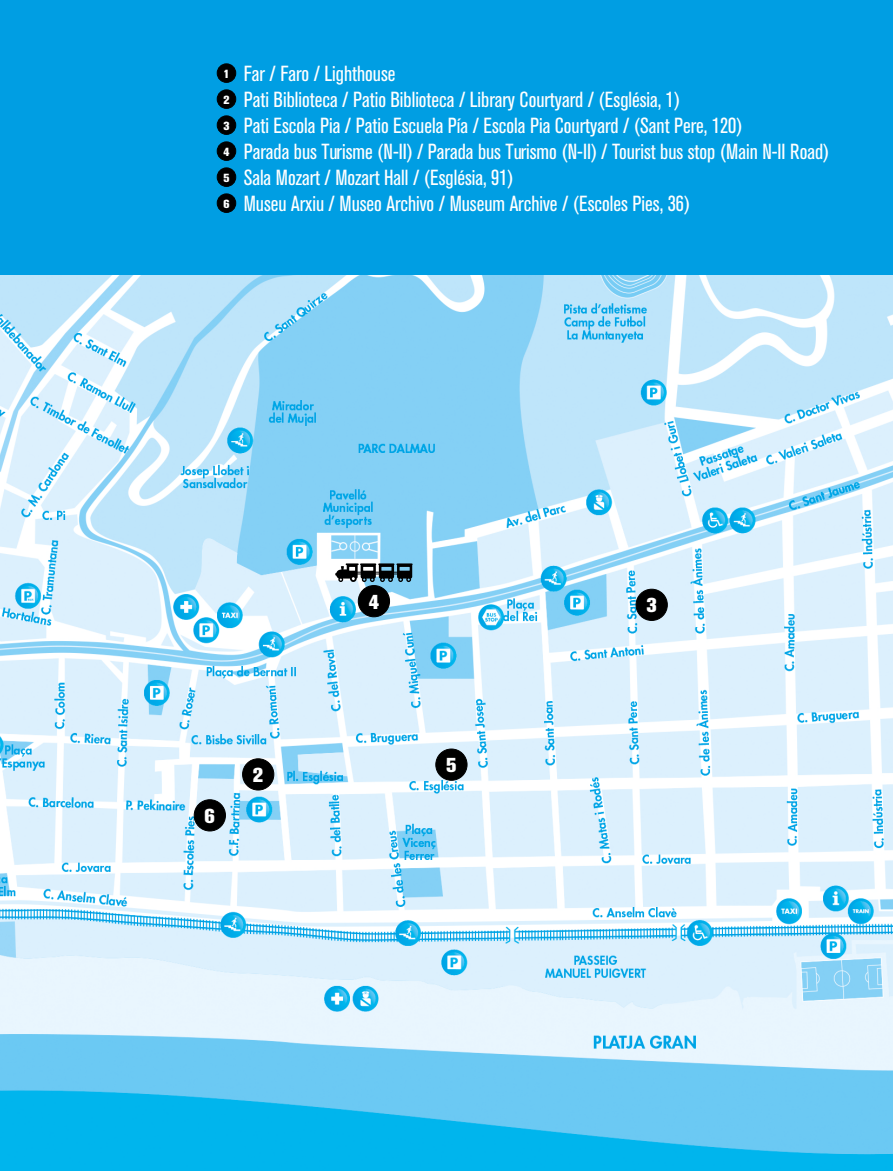
<style>
.page{position:relative;width:893px;height:1171px;background:#009ee3}
.page>*{position:absolute;margin:0;border:0;box-sizing:border-box;transform-origin:0 0}
.t1{font:condensed 21.6px/26.1px "Akzidenz Grotesk BQ";color:#fff}
.t2{font:800 20.03px "Akzidenz Grotesk BQ";color:#fff}
.t3{font:800 11.7px "Akzidenz Grotesk BQ";color:#fff}
</style>
<div class="page">
<div style="left:217px;top:64px;width:19px;height:18px;background:#000;border-radius:50%"></div>
<div style="left:217px;top:64px;width:19px;height:18px;border:1px solid #000;border-radius:50%"></div>
<div style="left:217px;top:90px;width:19px;height:18px;background:#000;border-radius:50%"></div>
<div style="left:217px;top:90px;width:19px;height:18px;border:1px solid #000;border-radius:50%"></div>
<div style="left:217px;top:142px;width:19px;height:18px;background:#000;border-radius:50%"></div>
<div style="left:217px;top:142px;width:19px;height:18px;border:1px solid #000;border-radius:50%"></div>
<div style="left:217px;top:168px;width:19px;height:18px;background:#000;border-radius:50%"></div>
<div style="left:217px;top:168px;width:19px;height:18px;border:1px solid #000;border-radius:50%"></div>
<div style="left:217px;top:194px;width:19px;height:18px;background:#000;border-radius:50%"></div>
<div style="left:217px;top:194px;width:19px;height:18px;border:1px solid #000;border-radius:50%"></div>
<div style="left:217px;top:116px;width:19px;height:18px;background:#000;border-radius:50%"></div>
<div style="left:217px;top:116px;width:19px;height:18px;border:1px solid #000;border-radius:50%"></div>
<img style="left:0;top:276px;width:893px;height:895px">
<div style="left:243px;top:759px;width:31px;height:31px;background:#000;border-radius:50%"></div>
<div style="left:242px;top:759px;width:32px;height:31px;border:1px solid #000;border-radius:50%"></div>
<div style="left:358px;top:586px;width:32px;height:31px;background:#000;border-radius:50%"></div>
<div style="left:358px;top:585px;width:32px;height:32px;border:1px solid #000;border-radius:50%"></div>
<div style="left:636px;top:589px;width:31px;height:31px;background:#000;border-radius:50%"></div>
<div style="left:636px;top:589px;width:31px;height:32px;border:1px solid #000;border-radius:50%"></div>
<div style="left:436px;top:749px;width:31px;height:31px;background:#000;border-radius:50%"></div>
<div style="left:436px;top:749px;width:31px;height:31px;border:1px solid #000;border-radius:50%"></div>
<div style="left:194px;top:800px;width:31px;height:31px;background:#000;border-radius:50%"></div>
<div style="left:194px;top:800px;width:32px;height:31px;border:1px solid #000;border-radius:50%"></div>
<svg style="left:335px;top:563px;width:78px;height:19px"></svg>
<p class="t3" style="left:223px;top:67px;width:8px">1</p>
<p class="t3" style="left:223px;top:93px;width:8px">2</p>
<p class="t3" style="left:223px;top:119px;width:8px">3</p>
<p class="t3" style="left:223px;top:145px;width:8px">4</p>
<p class="t3" style="left:223px;top:171px;width:8px">5</p>
<p class="t3" style="left:223px;top:197px;width:8px">6</p>
<p class="t1" style="left:244px;top:61px;width:587px">Far / Faro / Lighthouse<br>Pati Biblioteca / Patio Biblioteca / Library Courtyard / (Església, 1)<br>Pati Escola Pia / Patio Escuela Pía / Escola Pia Courtyard / (Sant Pere, 120)<br>Parada bus Turisme (N-II) / Parada bus Turismo (N-II) / Tourist bus stop (Main N-II Road)<br>Sala Mozart / Mozart Hall / (Església, 91)<br>Museu Arxiu / Museo Archivo / Museum Archive / (Escoles Pies, 36)</p>
<p class="t2" style="left:205px;top:804px;width:12px">6</p>
<p class="t2" style="left:253px;top:763px;width:12px">2</p>
<p class="t2" style="left:369px;top:590px;width:12px">4</p>
<p class="t2" style="left:646px;top:594px;width:12px">3</p>
<p class="t2" style="left:446px;top:753px;width:12px">5</p>
</div>
